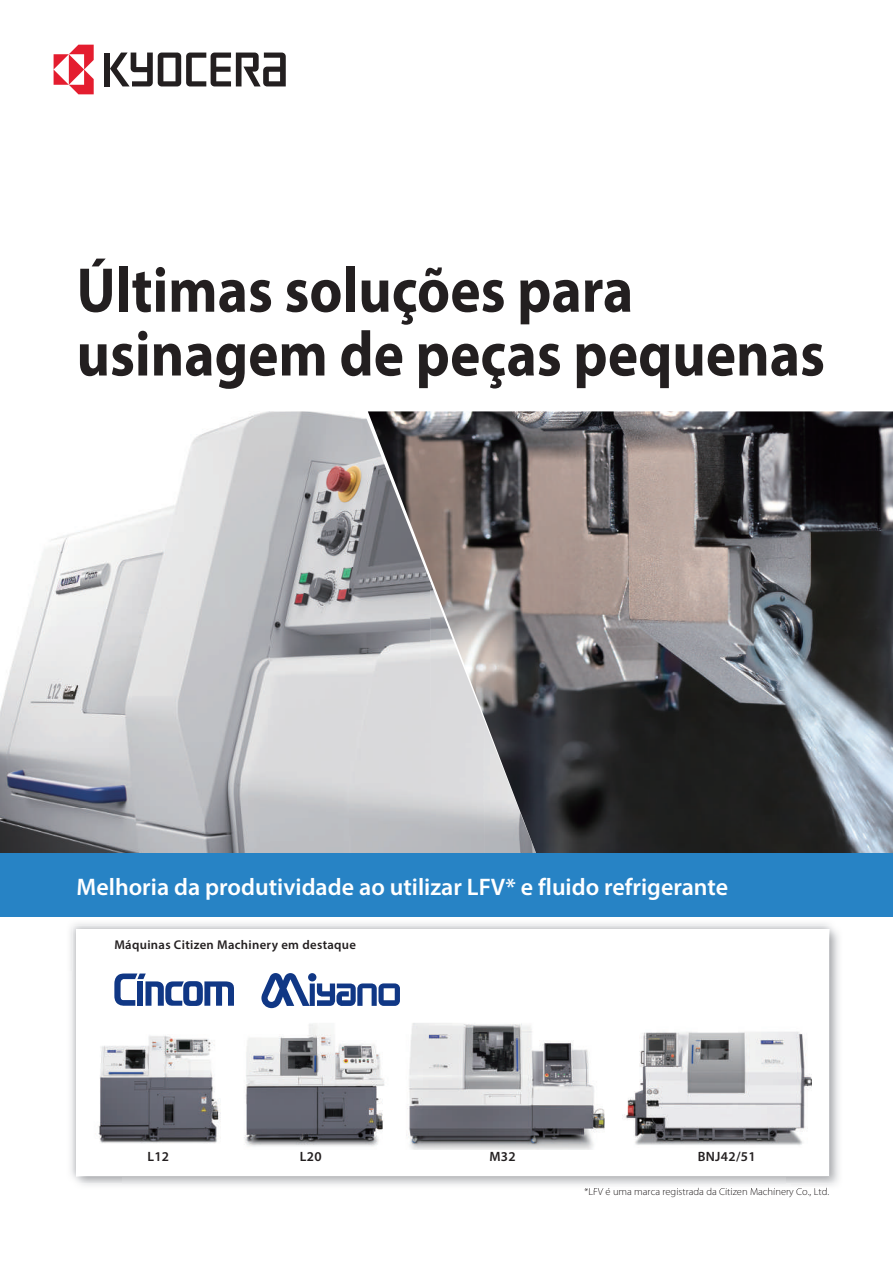
<style>
.page{position:relative;width:893px;height:1263px;background:#fff}
.page>*{position:absolute;margin:0;border:0;box-sizing:border-box;transform-origin:0 0}
.t1{font:700 63.75px/63.8px "Myriad Pro";color:#231f20;scale:.9 1}
.t2{font:600 24px "Myriad Pro";color:#fff}
.t3{font:600 13.5px "Myriad Pro";letter-spacing:.025em;color:#231f20}
.t4{font:600 12.75px "Myriad Pro";letter-spacing:.025em;color:#231f20}
.t5{font:300 10.5px "Myriad Pro";color:#231f20}
</style>
<div class="page">
<div style="left:104px;top:53px;width:6px;height:33px;background:#231f20"></div>
<svg style="left:110px;top:53px;width:176px;height:33px"></svg>
<svg style="left:54px;top:45px;width:40px;height:49px"></svg>
<img style="left:0;top:411px;width:368px;height:443px">
<img style="left:368px;top:411px;width:525px;height:443px">
<div style="left:0;top:854px;width:893px;height:63px;background:#2783c5"></div>
<img style="left:585px;top:1188px;width:242px;height:1px">
<img style="left:73px;top:926px;width:763px;height:50px">
<img style="left:73px;top:976px;width:50px;height:207px">
<img style="left:786px;top:976px;width:50px;height:207px">
<div style="left:77px;top:929px;width:752px;height:247px;background:#fff"></div>
<img style="left:624px;top:1031px;width:188px;height:114px">
<img style="left:406px;top:1023px;width:198px;height:127px">
<img style="left:244px;top:1023px;width:141px;height:124px">
<img style="left:98px;top:1035px;width:123px;height:108px">
<svg style="left:114px;top:973px;width:120px;height:33px"></svg>
<div style="left:137px;top:981px;width:6px;height:25px;background:#103785"></div>
<svg style="left:261px;top:973px;width:139px;height:35px"></svg>
<h1 class="t1" style="left:77px;top:256px;width:833px">Últimas soluções para usinagem de peças pequenas</h1>
<p class="t2" style="left:77px;top:872px;width:653px">Melhoria da produtividade ao utilizar LFV* e fluido refrigerante</p>
<p class="t4" style="left:114px;top:937px;width:243px">Máquinas Citizen Machinery em destaque</p>
<p class="t3" style="left:147px;top:1147px;width:23px">L12</p>
<p class="t3" style="left:300px;top:1147px;width:23px">L20</p>
<p class="t3" style="left:489px;top:1147px;width:28px">M32</p>
<p class="t3" style="left:698px;top:1147px;width:60px">BNJ42/51</p>
<p class="t5" style="left:584px;top:1186px;width:246px">*LFV é uma marca registrada da Citizen Machinery Co., Ltd.</p>
</div>
